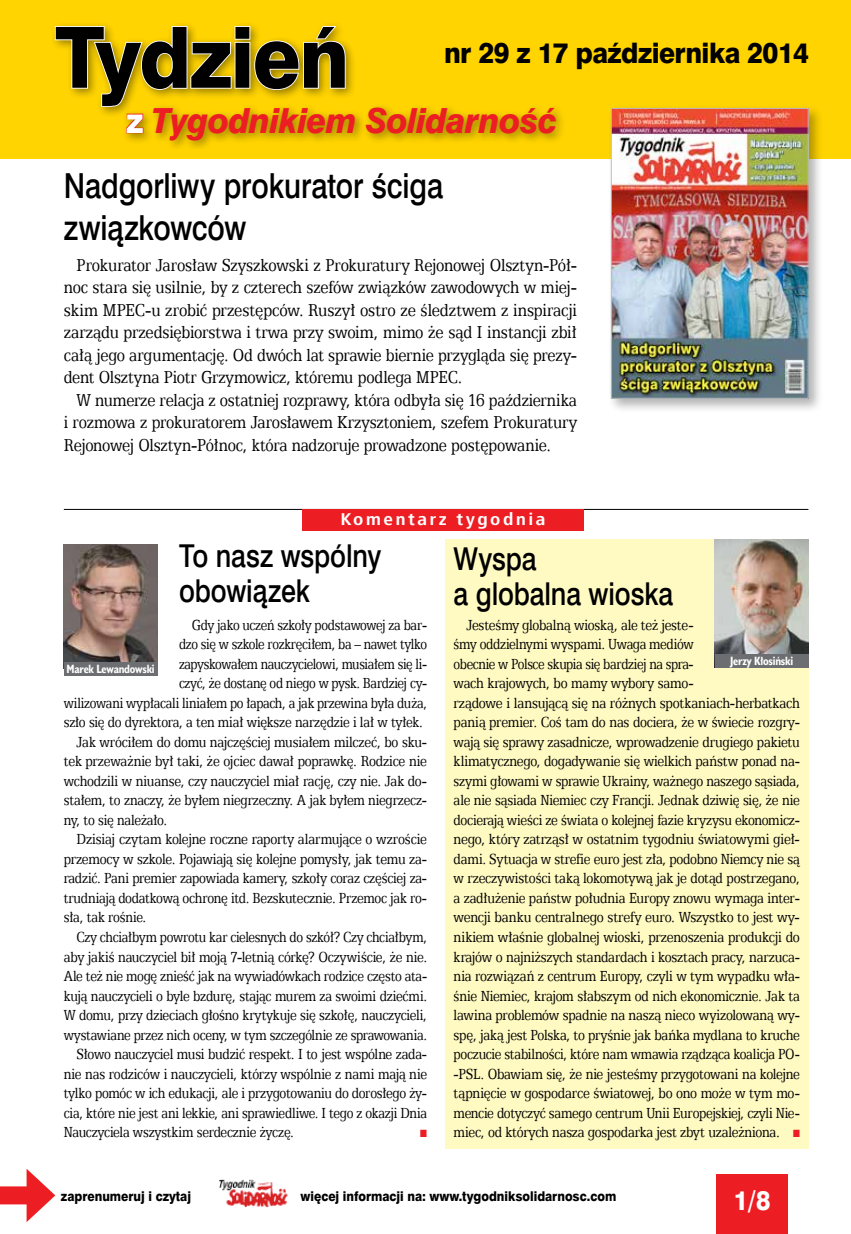
<style>
.page{position:relative;width:851px;height:1234px;background:#fff}
.page>*{position:absolute;margin:0;border:0;box-sizing:border-box;transform-origin:0 0}
.t1{font:84.45px "Swis 721 Hv EU";letter-spacing:-.02em;color:#000;scale:.95 1}
.t2{font:italic 34.65px "Swis 721 Hv EU";letter-spacing:-.02em;color:#ed1d24;scale:.95 1}
.t3{font:34.5px/42px "Swis 721 Md EU";letter-spacing:-.005em;color:#000;scale:.85 1}
.t4{font:31.5px/34.5px "Swis 721 Md EU";letter-spacing:-.005em;color:#000;scale:.85 1}
.t5{font:28.2px "Swis 721 Hv EU";letter-spacing:-.02em;color:#000;scale:.95 1}
.t6{font:27px "Swis 721 Hv EU";color:#fff;scale:.9 1}
.t7{font:19.5px/22.5px "Egyptian 505 EU";letter-spacing:-.01em;color:#000;text-align:justify;scale:.85 1}
.t8{font:19.5px/22.5px "Egyptian 505 EU";letter-spacing:-.01em;color:#000;text-align:justify;scale:.84 1}
.t9{font:700 17.1px "Humnst 777 Cn EU";letter-spacing:.12em;color:#fff;scale:1.16 1}
.t10{font:16.5px/19.5px "Egyptian 505 EU";letter-spacing:-.02em;color:#000;scale:.83 1}
.t11{font:16.5px "Egyptian 505 EU";letter-spacing:-.02em;color:#000;scale:.82 1}
.t12{font:16.5px "Egyptian 505 EU";letter-spacing:-.02em;color:#000;scale:.81 1}
.t13{font:16.5px "Egyptian 505 EU";letter-spacing:-.02em;color:#000;scale:.8 1}
.t14{font:16.5px "Egyptian 505 EU";letter-spacing:-.02em;color:#000;scale:.84 1}
.t15{font:13.5px "Swis 721 Hv EU";color:#000;scale:.9 1}
.t16{font:700 12px "Humanst 521 Cn EU";letter-spacing:-.02em;color:#fff}
.t17{font:10.5px "Zapf Dingbats ITC";color:#ed1d24;scale:.85 1}
.s1{font-style:normal;color:#fff}
.s2{color:#ed1d24}
</style>
<div class="page">
<div style="left:716px;top:1174px;width:72px;height:59px;background:#ed1d24"></div>
<img style="left:219px;top:1179px;width:69px;height:27px">
<div style="left:0;top:1186px;width:38px;height:18px;background:#ed1d24"></div>
<svg style="left:27px;top:1169px;width:28px;height:52px"></svg>
<div style="left:0;top:0;width:850px;height:159px;background:#ffd400"></div>
<div style="left:50px;top:21px;width:516px;height:130px;background:#000;opacity:.4"></div>
<svg style="left:54px;top:24px;width:292px;height:110px"></svg>
<div style="left:445px;top:539px;width:363px;height:609px;background:#fffac2"></div>
<hr style="left:64px;top:509px;width:744px;height:1px;background:#000">
<div style="left:302px;top:509px;width:282px;height:21px;background:#ed1d24"></div>
<img style="left:64px;top:544px;width:94px;height:124px">
<div style="left:64px;top:662px;width:93px;height:14px;background:#6d6e71"></div>
<img style="left:714px;top:539px;width:94px;height:115px">
<div style="left:714px;top:654px;width:94px;height:14px;background:#6d6e71"></div>
<div style="left:608px;top:105px;width:215px;height:308px;background:#000;opacity:.3"></div>
<img style="left:613px;top:110px;width:193px;height:286px">
<div style="left:611px;top:108px;width:197px;height:290px;border:1px solid #bcbec0"></div>
<h1 class="t1" style="left:55px;top:6px;width:311px">Tydzień</h1>
<h2 class="t2" style="left:126px;top:99px;width:456px"><span class="s1">z</span> Tygodnikiem Solidarność</h2>
<h3 class="t5" style="left:444px;top:36px;width:385px">nr 29 z 17 października 2014</h3>
<h3 class="t3" style="left:64px;top:166px;width:447px">Nadgorliwy prokurator ściga związkowców</h3>
<p class="t7" style="left:64px;top:253px;width:605px;text-indent:13px">Prokurator Jarosław Szyszkowski z Prokuratury Rejonowej Olsztyn-Pół&shy;noc stara się usilnie, by z czterech szefów związków zawodowych w miej&shy;skim MPEC-u zrobić przestępców. Ruszył ostro ze śledztwem z inspiracji zarządu przedsiębiorstwa i trwa przy swoim, mimo że sąd I instancji zbił całą jego argumentację. Od dwóch lat sprawie biernie przygląda się prezy&shy;dent Olsztyna Piotr Grzymowicz, któremu podlega MPEC.</p>
<p class="t8" style="left:64px;top:388px;width:612px;text-indent:13px">W numerze relacja z ostatniej rozprawy, która odbyła się 16 października i rozmowa z prokuratorem Jarosławem Krzysztoniem, szefem Prokuratury Rejonowej Olsztyn-Północ, która nadzoruje prowadzone postępowanie.</p>
<p class="t9" style="left:340px;top:508px;width:178px">Komentarz tygodnia</p>
<h3 class="t4" style="left:179px;top:540px;width:239px">To nasz wspólny obowiązek</h3>
<p class="t13" style="left:192px;top:615px;width:295px">Gdy jako uczeń szkoły podstawowej za bar-</p>
<p class="t13" style="left:179px;top:634px;width:311px">dzo się w szkole rozkręciłem, ba – nawet tylko</p>
<p class="t13" style="left:179px;top:654px;width:311px">zapyskowałem nauczycielowi, musiałem się li-</p>
<p class="t13" style="left:179px;top:673px;width:311px">czyć, że dostanę od niego w pysk. Bardziej cy-</p>
<p class="t13" style="left:64px;top:693px;width:455px">wilizowani wypłacali liniałem po łapach, a jak przewina była duża,</p>
<p class="t11" style="left:64px;top:712px;width:439px">szło się do dyrektora, a ten miał większe narzędzie i lał w tyłek.</p>
<p class="t10" style="left:77px;top:731px;width:424px">Jak wróciłem do domu najczęściej musiałem milczeć, bo sku-</p>
<p class="t10" style="left:64px;top:751px;width:439px">tek przeważnie był taki, że ojciec dawał poprawkę. Rodzice nie</p>
<p class="t10" style="left:64px;top:770px;width:439px">wchodzili w niuanse, czy nauczyciel miał rację, czy nie. Jak do-</p>
<p class="t11" style="left:64px;top:790px;width:444px">stałem, to znaczy, że byłem niegrzeczny. A jak byłem niegrzecz-</p>
<p class="t11" style="left:64px;top:810px;width:128px">ny, to się należało.</p>
<p class="t14" style="left:77px;top:829px;width:418px">Dzisiaj czytam kolejne roczne raporty alarmujące o wzroście</p>
<p class="t10" style="left:64px;top:848px;width:439px">przemocy w szkole. Pojawiają się kolejne pomysły, jak temu za-</p>
<p class="t11" style="left:64px;top:868px;width:444px">radzić. Pani premier zapowiada kamery, szkoły coraz częściej za-</p>
<p class="t11" style="left:64px;top:888px;width:444px">trudniają dodatkową ochronę itd. Bezskutecznie. Przemoc jak ro-</p>
<p class="t11" style="left:64px;top:907px;width:102px">sła, tak rośnie.</p>
<p class="t12" style="left:77px;top:927px;width:434px">Czy chciałbym powrotu kar cielesnych do szkół? Czy chciałbym,</p>
<p class="t10" style="left:64px;top:946px;width:439px">aby jakiś nauczyciel bił moją 7-letnią córkę? Oczywiście, że nie.</p>
<p class="t12" style="left:64px;top:966px;width:450px">Ale też nie mogę znieść jak na wywiadówkach rodzice często ata-</p>
<p class="t11" style="left:64px;top:985px;width:444px">kują nauczycieli o byle bzdurę, stając murem za swoimi dziećmi.</p>
<p class="t11" style="left:64px;top:1005px;width:444px">W domu, przy dzieciach głośno krytykuje się szkołę, nauczycieli,</p>
<p class="t12" style="left:64px;top:1024px;width:450px">wystawiane przez nich oceny, w tym szczególnie ze sprawowania.</p>
<p class="t10" style="left:77px;top:1043px;width:424px">Słowo nauczyciel musi budzić respekt. I to jest wspólne zada-</p>
<p class="t10" style="left:64px;top:1063px;width:439px">nie nas rodziców i nauczycieli, którzy wspólnie z nami mają nie</p>
<p class="t11" style="left:64px;top:1083px;width:444px">tylko pomóc w ich edukacji, ale i przygotowaniu do dorosłego ży-</p>
<p class="t12" style="left:64px;top:1102px;width:450px">cia, które nie jest ani lekkie, ani sprawiedliwe. I tego z okazji Dnia</p>
<p class="t11" style="left:64px;top:1122px;width:282px">Nauczyciela wszystkim serdecznie życzę.</p>
<p class="t17" style="left:420px;top:1128px;width:9px">■</p>
<p class="t16" style="left:67px;top:661px;width:89px">Marek Lewandowski</p>
<h3 class="t4" style="left:453px;top:543px;width:260px">Wyspa<br>a globalna wioska</h3>
<p class="t10" style="left:453px;top:614px;width:418px;text-indent:13px">Jesteśmy globalną wioską, ale też jeste-<br>śmy oddzielnymi wyspami. Uwaga mediów<br>obecnie w Polsce skupia się bardziej na spra-<br>wach krajowych, bo mamy wybory samo-<br>rządowe i lansującą się na różnych spotkaniach-herbatkach panią premier. Coś tam do nas dociera, że w świecie rozgry&shy;wają się sprawy zasadnicze, wprowadzenie drugiego pakietu klimatycznego, dogadywanie się wielkich państw ponad na&shy;szymi głowami w sprawie Ukrainy, ważnego naszego sąsiada, ale nie sąsiada Niemiec czy Francji. Jednak dziwię się, że nie docierają wieści ze świata o kolejnej fazie kryzysu ekonomicz&shy;nego, który zatrząsł w ostatnim tygodniu światowymi gieł&shy;dami. Sytuacja w strefie euro jest zła, podobno Niemcy nie są w rzeczywistości taką lokomotywą jak je dotąd postrzegano, a zadłużenie państw południa Europy znowu wymaga inter&shy;wencji banku centralnego strefy euro. Wszystko to jest wy&shy;nikiem właśnie globalnej wioski, przenoszenia produkcji do krajów o najniższych standardach i kosztach pracy, narzuca&shy;nia rozwiązań z centrum Europy, czyli w tym wypadku wła&shy;śnie Niemiec, krajom słabszym od nich ekonomicznie. Jak ta lawina problemów spadnie na naszą nieco wyizolowaną wy&shy;spę, jaką jest Polska, to pryśnie jak bańka mydlana to kruche poczucie stabilności, które nam wmawia rządząca koalicja PO--PSL. Obawiam się, że nie jesteśmy przygotowani na kolejne tąpnięcie w gospodarce światowej, bo ono może w tym mo&shy;mencie dotyczyć samego centrum Unii Europejskiej, czyli Nie&shy;miec, od których nasza gospodarka jest zbyt uzależniona. <span class="s2">■</span></p>
<p class="t16" style="left:730px;top:653px;width:65px">Jerzy Kłosiński</p>
<p class="t15" style="left:61px;top:1187px;width:146px">zaprenumeruj i czytaj</p>
<p class="t15" style="left:300px;top:1187px;width:352px">więcej informacji na: www.tygodniksolidarnosc.com</p>
<h3 class="t6" style="left:733px;top:1183px;width:42px">1/8</h3>
</div>
